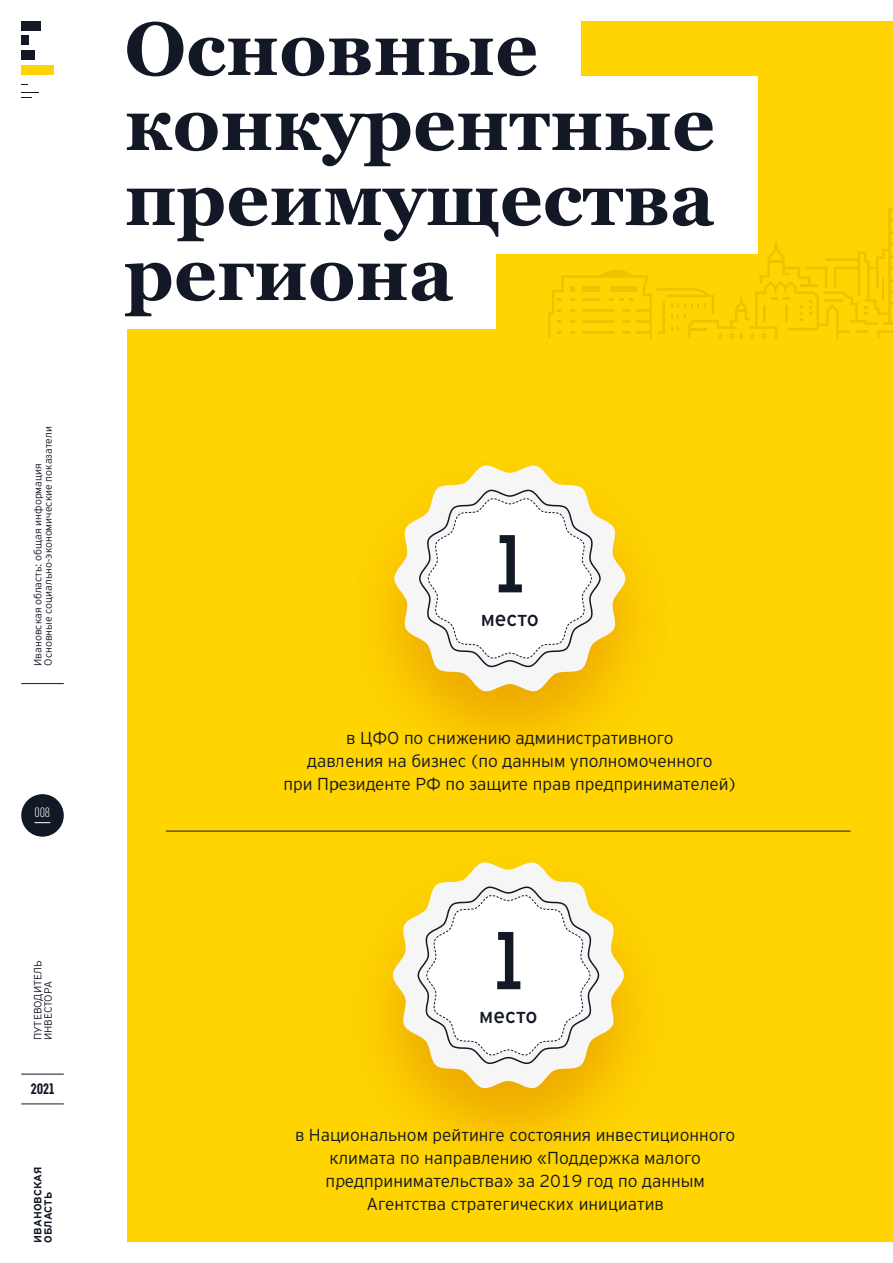
<style>
.page{position:relative;width:893px;height:1263px;background:#fff}
.page>*{position:absolute;margin:0;border:0;box-sizing:border-box;transform-origin:0 0}
.t1{font:700 82.65px "RF Rufo";color:#131826}
.t2{font:700 75px/75px "Georgia";color:#131826}
.t3{font:21.15px "EY Interstate";color:#131826}
.t4{font:300 17.25px/23.1px "EY Interstate";color:#131826;text-align:center}
.t5{font:900 15px "RF Rufo";color:#131826}
.t6{font:300 13.5px "RF Rufo";color:#fff}
.t7{font:300 10.5px/10.5px "EY Interstate";color:#131826}
.t8{font:700 10.5px/10.5px "EY Interstate";color:#131826}
</style>
<div class="page">
<div style="left:21px;top:65px;width:33px;height:9px;background:#ffd400"></div>
<div style="left:21px;top:21px;width:20px;height:9px;background:#131826"></div>
<div style="left:21px;top:51px;width:14px;height:9px;background:#131826"></div>
<div style="left:21px;top:36px;width:8px;height:9px;background:#131826"></div>
<hr style="left:21px;top:1074px;width:43px;height:1px;background:#131826">
<hr style="left:21px;top:1104px;width:43px;height:1px;background:#131826">
<div style="left:21px;top:794px;width:43px;height:43px;background:#131826;border-radius:50%"></div>
<svg style="left:34px;top:822px;width:16px;height:1px"></svg>
<hr style="left:21px;top:683px;width:43px;height:1px;background:#131826">
<div style="left:128px;top:22px;width:765px;height:1220px;background:#ffd400"></div>
<svg style="left:548px;top:208px;width:345px;height:131px"></svg>
<div style="left:336px;top:843px;width:345px;height:341px;background:#b62515;opacity:.25"></div>
<svg style="left:393px;top:861px;width:231px;height:229px"></svg>
<svg style="left:417px;top:884px;width:183px;height:182px;background:#f3f1e8"></svg>
<div style="left:338px;top:446px;width:344px;height:342px;background:#b62515;opacity:.25"></div>
<svg style="left:394px;top:464px;width:231px;height:229px"></svg>
<svg style="left:418px;top:487px;width:183px;height:182px;background:#f3f1e8"></svg>
<hr style="left:166px;top:831px;width:684px;height:1px;background:#131826">
<div style="left:119px;top:1px;width:462px;height:103px;background:#fff"></div>
<div style="left:119px;top:76px;width:638px;height:103px;background:#fff"></div>
<div style="left:119px;top:151px;width:638px;height:103px;background:#fff"></div>
<div style="left:119px;top:226px;width:377px;height:103px;background:#fff"></div>
<p class="t7" style="left:32px;top:666px;width:241px;rotate:-90deg">Ивановская область: общая информация<br>Основные социально-экономические показатели</p>
<p class="t6" style="left:35px;top:805px;width:17px">008</p>
<p class="t7" style="left:32px;top:1040px;width:81px;rotate:-90deg">ПУТЕВОДИТЕЛЬ<br>ИНВЕСТОРА</p>
<p class="t5" style="left:31px;top:1080px;width:25px">2021</p>
<p class="t8" style="left:32px;top:1242px;width:77px;rotate:-90deg">ИВАНОВСКАЯ<br>ОБЛАСТЬ</p>
<h2 class="t2" style="left:125px;top:8px;width:592px">Основные конкурентные преимущества региона</h2>
<h1 class="t1" style="left:496px;top:516px;width:29px">1</h1>
<p class="t3" style="left:481px;top:603px;width:60px">место</p>
<p class="t4" style="left:283px;top:725px;width:454px">в ЦФО по снижению административного<br>давления на бизнес (по данным уполномоченного<br>при Президенте РФ по защите прав предпринимателей)</p>
<h1 class="t1" style="left:495px;top:913px;width:29px">1</h1>
<p class="t3" style="left:479px;top:1000px;width:60px">место</p>
<p class="t4" style="left:295px;top:1122px;width:442px">в Национальном рейтинге состояния инвестиционного климата по направлению «Поддержка малого предпринимательства» за 2019 год по данным Агентства стратегических инициатив</p>
</div>
